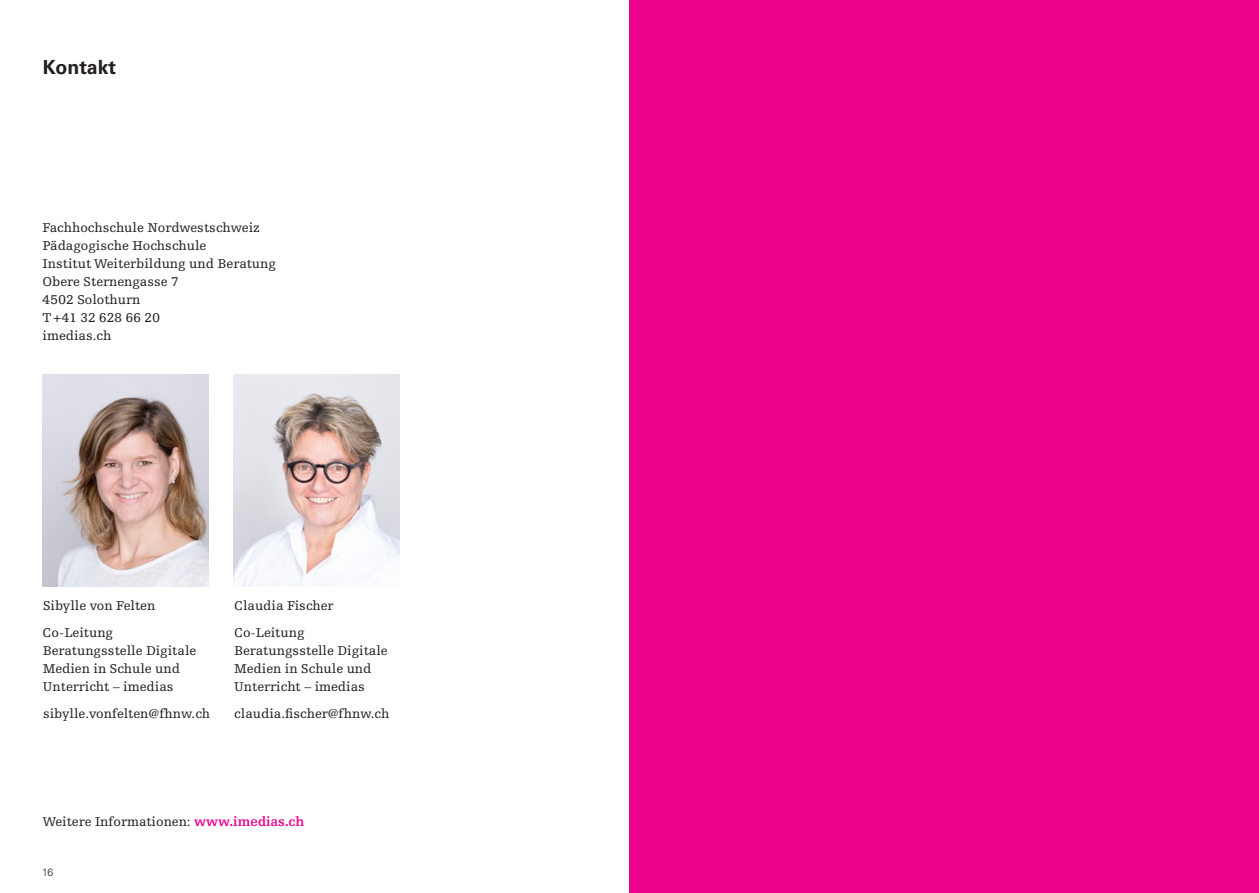
<style>
.page{position:relative;width:1259px;height:893px;background:#fff}
.page>*{position:absolute;margin:0;border:0;box-sizing:border-box;transform-origin:0 0}
.t1{font:700 19.5px "Univers LT Std";color:#231f20}
.t2{font:13.5px/18px "Egyptienne FLT Std";color:#231f20}
.t3{font:300 10.5px "Univers LT Std";color:#231f20}
.s1{font-weight:700;color:#ed028c}
</style>
<div class="page">
<div style="left:629px;top:0;width:630px;height:893px;background:#ed028c"></div>
<img style="left:43px;top:374px;width:165px;height:213px">
<img style="left:234px;top:374px;width:166px;height:213px">
<h1 class="t1" style="left:43px;top:56px;width:75px">Kontakt</h1>
<p class="t2" style="left:43px;top:219px;width:235px">Fachhochschule Nordwestschweiz<br>Pädagogische Hochschule<br>Institut Weiterbildung und Beratung<br>Obere Sternengasse 7<br>4502 Solothurn<br>T+41 32 628 66 20<br>imedias.ch</p>
<p class="t2" style="left:43px;top:592px;width:114px;line-height:27px">Sibylle von Felten<br>Co-Leitung</p>
<p class="t2" style="left:43px;top:642px;width:155px">Beratungsstelle Digitale<br>Medien in Schule und<br>Unterricht – imedias</p>
<p class="t2" style="left:43px;top:705px;width:169px">sibylle.vonfelten@fhnw.ch</p>
<p class="t2" style="left:234px;top:592px;width:101px;line-height:27px">Claudia Fischer<br>Co-Leitung</p>
<p class="t2" style="left:234px;top:642px;width:155px">Beratungsstelle Digitale<br>Medien in Schule und<br>Unterricht – imedias</p>
<p class="t2" style="left:234px;top:705px;width:157px">claudia.fischer@fhnw.ch</p>
<p class="t2" style="left:43px;top:813px;width:263px">Weitere Informationen: <span class="s1">www.imedias.ch</span></p>
<p class="t3" style="left:42px;top:865px;width:13px">16</p>
</div>
